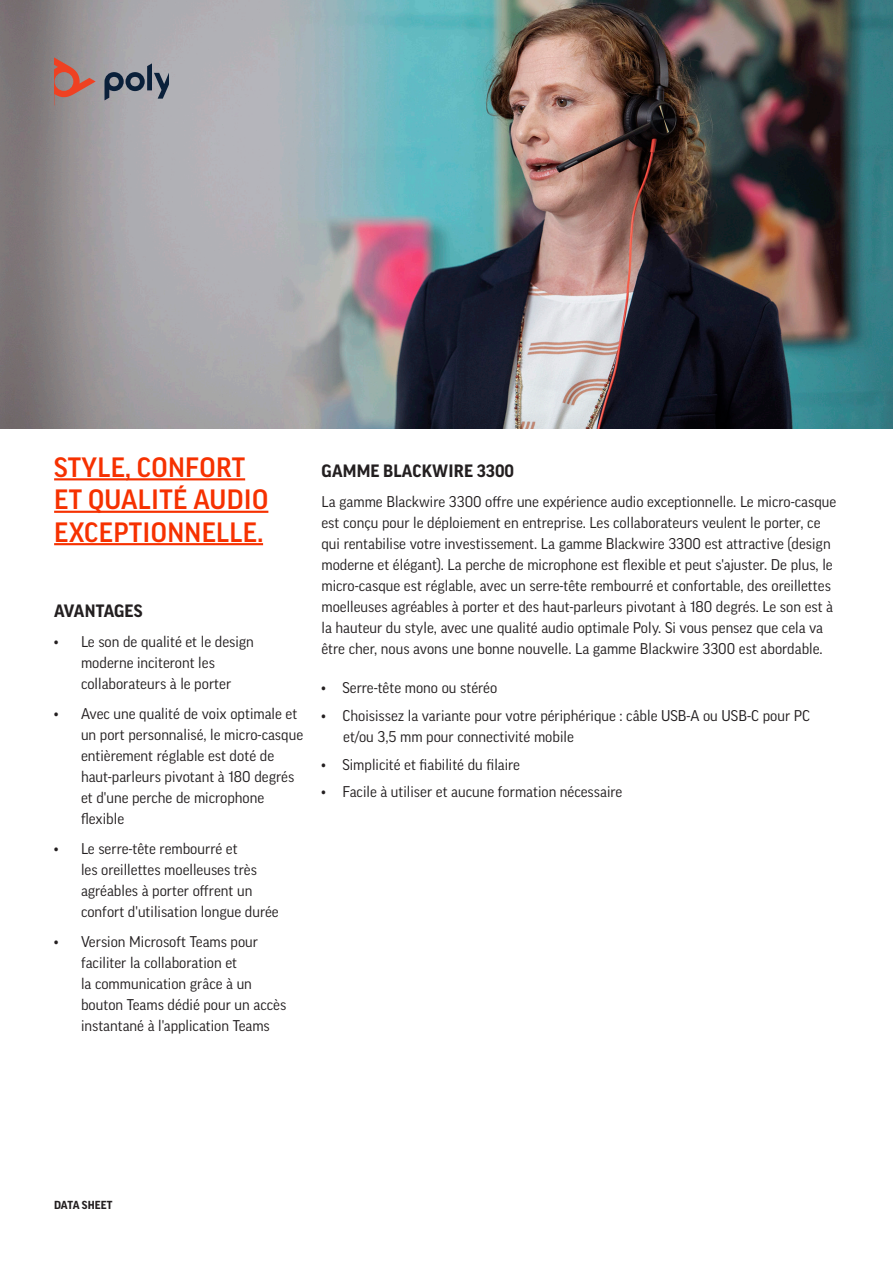
<style>
.page{position:relative;width:893px;height:1263px;background:#fff}
.page>*{position:absolute;margin:0;border:0;box-sizing:border-box;transform-origin:0 0}
.t1{font:500 27px/32.4px "Good Pro";letter-spacing:.01em;color:#f63100}
.t2{font:700 17.25px "Good Pro";letter-spacing:.01em;color:#231f20}
.t3{font:15px/21px "Good Pro";color:#231f20}
.t4{font:700 11.25px "Good Pro";letter-spacing:.01em;color:#231f20}
</style>
<div class="page">
<img style="left:0;top:0;width:893px;height:428px">
<hr style="left:54px;top:478px;width:191px;height:2px;background:#f63100">
<hr style="left:54px;top:511px;width:214px;height:2px;background:#f63100">
<hr style="left:54px;top:543px;width:209px;height:2px;background:#f63100">
<svg style="left:104px;top:63px;width:64px;height:37px;background:#777d88"></svg>
<svg style="left:54px;top:54px;width:42px;height:55px;background:#ad7d77"></svg>
<h1 class="t1" style="left:54px;top:451px;width:216px">STYLE, CONFORT<br>ET QUALITÉ AUDIO<br>EXCEPTIONNELLE.</h1>
<p class="t2" style="left:54px;top:601px;width:90px">AVANTAGES</p>
<p class="t3" style="left:81px;top:631px;width:174px;text-indent:-27px">• Le son de qualité et le design moderne inciteront les collaborateurs à le porter</p>
<p class="t3" style="left:81px;top:703px;width:224px;text-indent:-27px">• Avec une qualité de voix optimale et un port personnalisé, le micro-casque entièrement réglable est doté de haut-parleurs pivotant à 180 degrés et d'une perche de microphone flexible</p>
<p class="t3" style="left:81px;top:838px;width:199px;text-indent:-27px">• Le serre-tête rembourré et<br>les oreillettes moelleuses très agréables à porter offrent un confort d'utilisation longue durée</p>
<p class="t3" style="left:81px;top:931px;width:207px;text-indent:-27px">• Version Microsoft Teams pour faciliter la collaboration et<br>la communication grâce à un bouton Teams dédié pour un accès instantané à l'application Teams</p>
<p class="t2" style="left:322px;top:461px;width:194px">GAMME BLACKWIRE 3300</p>
<p class="t3" style="left:321px;top:491px;width:516px">La gamme Blackwire 3300 offre une expérience audio exceptionnelle. Le micro-casque est conçu pour le déploiement en entreprise. Les collaborateurs veulent le porter, ce qui rentabilise votre investissement. La gamme Blackwire 3300 est attractive (design moderne et élégant). La perche de microphone est flexible et peut s'ajuster. De plus, le micro-casque est réglable, avec un serre-tête rembourré et confortable, des oreillettes moelleuses agréables à porter et des haut-parleurs pivotant à 180 degrés. Le son est à la hauteur du style, avec une qualité audio optimale Poly. Si vous pensez que cela va être cher, nous avons une bonne nouvelle. La gamme Blackwire 3300 est abordable.</p>
<p class="t3" style="left:321px;top:677px;width:177px">• Serre-tête mono ou stéréo</p>
<p class="t3" style="left:343px;top:705px;width:469px;text-indent:-22px">• Choisissez la variante pour votre périphérique : câble USB-A ou USB-C pour PC et/ou 3,5 mm pour connectivité mobile</p>
<p class="t3" style="left:321px;top:754px;width:200px">• Simplicité et fiabilité du filaire</p>
<p class="t3" style="left:321px;top:781px;width:302px">• Facile à utiliser et aucune formation nécessaire</p>
<p class="t4" style="left:54px;top:1198px;width:60px">DATA SHEET</p>
</div>
